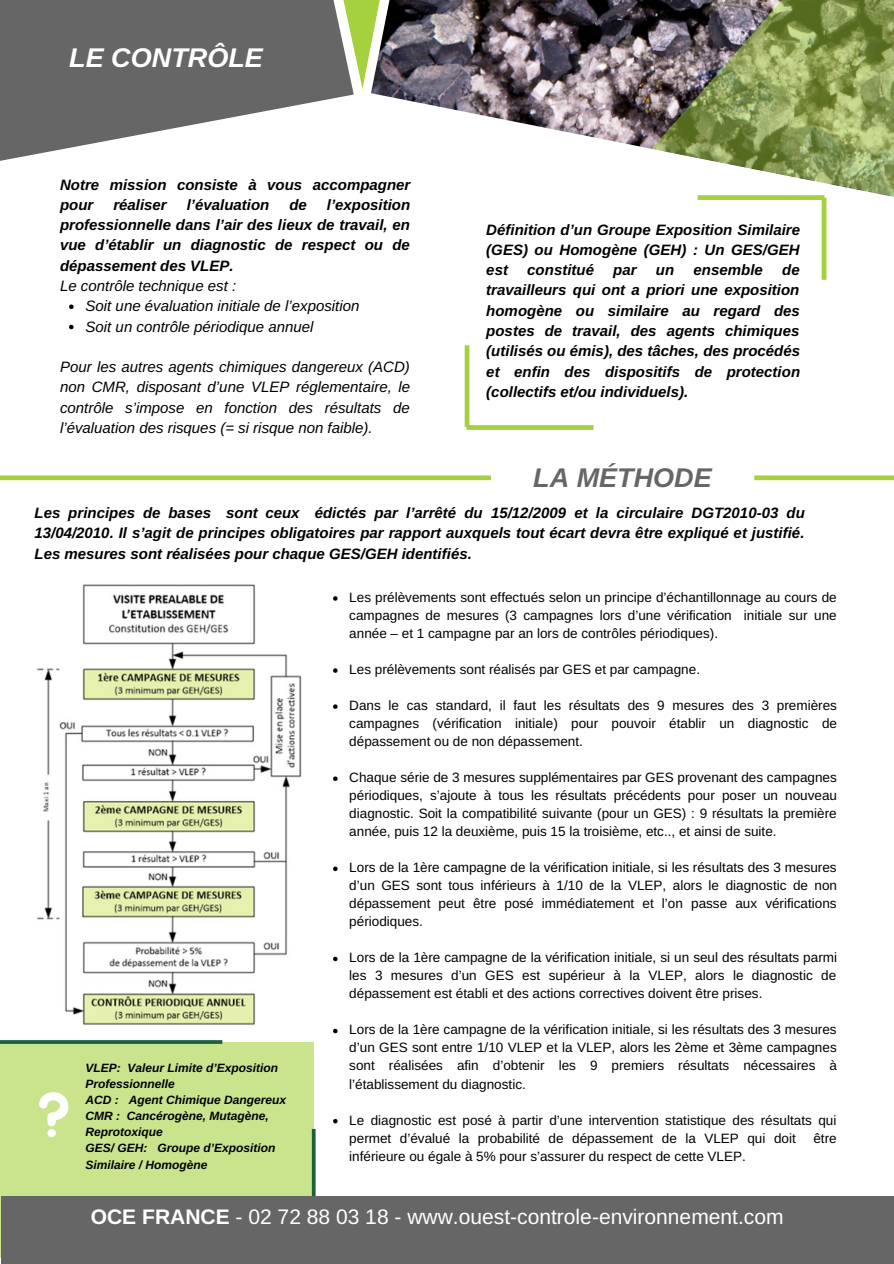
<style>
.page{position:relative;width:894px;height:1264px;background:#fff}
.page>*{position:absolute;margin:0;border:0;box-sizing:border-box;transform-origin:0 0}
.t1{font:italic 700 27px "Arimo";color:#fff}
.t2{font:italic 700 27px "Arimo";color:#666}
.t3{font:21px "Arimo";color:#fff}
.t4{font:italic 700 15px/20.2px "Arimo";color:#000;text-align:justify}
.t5{font:italic 15px/20.2px "Arimo";color:#000}
.t6{font:13.5px/18px "Arimo";color:#000;text-align:justify}
.t7{font:italic 700 12px/16px "Arimo";color:#000}
.s1{font-weight:700}
</style>
<div class="page">
<img style="left:430px;top:0;width:221px;height:149px">
<svg style="left:0;top:0;width:186px;height:161px;fill:#666"></svg>
<svg style="left:35px;top:0;width:395px;height:126px"></svg>
<img style="left:651px;top:0;width:242px;height:229px">
<img style="left:37px;top:584px;width:265px;height:441px">
<div style="left:0;top:1041px;width:313px;height:216px;background:#cae48e"></div>
<svg style="left:333px;top:596px;width:4px;height:4px"></svg>
<svg style="left:333px;top:668px;width:4px;height:4px"></svg>
<svg style="left:333px;top:704px;width:4px;height:5px"></svg>
<svg style="left:333px;top:776px;width:4px;height:5px"></svg>
<svg style="left:333px;top:866px;width:4px;height:5px"></svg>
<svg style="left:333px;top:956px;width:4px;height:5px"></svg>
<svg style="left:333px;top:1028px;width:4px;height:5px"></svg>
<svg style="left:333px;top:1118px;width:4px;height:5px"></svg>
<svg style="left:754px;top:475px;width:139px;height:5px"></svg>
<svg style="left:0;top:475px;width:491px;height:5px"></svg>
<svg style="left:464px;top:345px;width:129px;height:85px"></svg>
<svg style="left:697px;top:195px;width:129px;height:85px"></svg>
<svg style="left:312px;top:1128px;width:3px;height:68px"></svg>
<div style="left:1px;top:1196px;width:892px;height:67px;background:#666"></div>
<svg style="left:39px;top:1092px;width:29px;height:45px"></svg>
<svg style="left:69px;top:304px;width:5px;height:5px"></svg>
<svg style="left:69px;top:325px;width:5px;height:4px"></svg>
<svg style="left:0;top:1040px;width:222px;height:3px"></svg>
<h1 class="t1" style="left:69px;top:42px;width:195px">LE CONTRÔLE</h1>
<p class="t4" style="left:60px;top:174px;width:352px">Notre mission consiste à vous accompagner pour</p>
<p class="t4" style="left:113px;top:194px;width:55px">réaliser</p>
<p class="t4" style="left:187px;top:194px;width:84px">l’évaluation</p>
<p class="t4" style="left:289px;top:194px;width:19px">de</p>
<p class="t4" style="left:60px;top:194px;width:351px;text-indent:267px">l’exposition professionnelle dans l’air des lieux de travail, en vue d’établir un diagnostic de respect ou de dépassement des VLEP.</p>
<p class="t5" style="left:60px;top:276px;width:178px">Le contrôle technique est :</p>
<p class="t5" style="left:86px;top:296px;width:275px">Soit une évaluation initiale de l’exposition<br>Soit un contrôle périodique annuel</p>
<p class="t5" style="left:60px;top:357px;width:351px;text-align:justify">Pour les autres agents chimiques dangereux (ACD) non CMR, disposant d’une VLEP réglementaire, le contrôle s’impose en fonction des résultats de l’évaluation des risques (= si risque non faible).</p>
<p class="t4" style="left:486px;top:219px;width:315px">Définition d’un Groupe Exposition Similaire (GES) ou Homogène (GEH) : Un GES/GEH est</p>
<p class="t4" style="left:527px;top:260px;width:68px">constitué</p>
<p class="t4" style="left:613px;top:260px;width:25px">par</p>
<p class="t4" style="left:655px;top:260px;width:20px">un</p>
<p class="t4" style="left:693px;top:260px;width:71px">ensemble</p>
<p class="t4" style="left:486px;top:260px;width:315px;text-indent:296px">de travailleurs qui ont a priori une exposition homogène ou similaire au regard des postes de travail, des agents chimiques (utilisés ou émis), des tâches, des procédés et enfin des dispositifs de protection (collectifs et/ou individuels).</p>
<h1 class="t2" style="left:533px;top:462px;width:180px">LA MÉTHODE</h1>
<p class="t4" style="left:34px;top:502px;width:771px">Les principes de bases sont ceux édictés par l’arrêté du 15/12/2009 et la circulaire DGT2010-03 du 13/04/2010. Il s’agit de principes obligatoires par rapport auxquels tout écart devra être expliqué et justifié.<br>Les mesures sont réalisées pour chaque GES/GEH identifiés.</p>
<p class="t7" style="left:85px;top:1060px;width:202px">VLEP: Valeur Limite d’Exposition<br>Professionnelle<br>ACD : Agent Chimique Dangereux<br>CMR : Cancérogène, Mutagène,<br>Reprotoxique<br>GES/ GEH: Groupe d’Exposition<br>Similaire / Homogène</p>
<p class="t6" style="left:349px;top:588px;width:489px">Les prélèvements sont effectués selon un principe d’échantillonnage au cours de campagnes de mesures (3 campagnes lors d’une vérification initiale sur une année – et 1 campagne par an lors de contrôles périodiques).</p>
<p class="t6" style="left:349px;top:660px;width:352px">Les prélèvements sont réalisés par GES et par campagne.</p>
<p class="t6" style="left:349px;top:696px;width:489px">Dans le cas standard, il faut les résultats des 9 mesures des 3 premières campagnes (vérification initiale) pour pouvoir établir un diagnostic de dépassement ou de non dépassement.</p>
<p class="t6" style="left:349px;top:768px;width:489px">Chaque série de 3 mesures supplémentaires par GES provenant des campagnes périodiques, s’ajoute à tous les résultats précédents pour poser un nouveau diagnostic. Soit la compatibilité suivante (pour un GES) : 9 résultats la première année, puis 12 la deuxième, puis 15 la troisième, etc.., et ainsi de suite.</p>
<p class="t6" style="left:349px;top:858px;width:489px">Lors de la 1ère campagne de la vérification initiale, si les résultats des 3 mesures d’un GES sont tous inférieurs à 1/10 de la VLEP, alors le diagnostic de non dépassement peut être posé immédiatement et l’on passe aux vérifications périodiques.</p>
<p class="t6" style="left:349px;top:948px;width:489px">Lors de la 1ère campagne de la vérification initiale, si un seul des résultats parmi les 3 mesures d’un GES est supérieur à la VLEP, alors le diagnostic de dépassement est établi et des actions correctives doivent être prises.</p>
<p class="t6" style="left:349px;top:1020px;width:489px">Lors de la 1ère campagne de la vérification initiale, si les résultats des 3 mesures d’un GES sont entre 1/10 VLEP et la VLEP, alors les 2ème et 3ème campagnes sont réalisées afin d’obtenir les 9 premiers résultats nécessaires à l’établissement du diagnostic.</p>
<p class="t6" style="left:349px;top:1110px;width:488px">Le diagnostic est posé à partir d’une intervention statistique des résultats qui permet d’évalué la probabilité de dépassement de la VLEP qui doit</p>
<p class="t6" style="left:813px;top:1128px;width:25px">être</p>
<p class="t6" style="left:349px;top:1146px;width:398px">inférieure ou égale à 5% pour s’assurer du respect de cette VLEP.</p>
<h2 class="t3" style="left:91px;top:1204px;width:694px"><span class="s1">OCE FRANCE</span> - 02 72 88 03 18 - www.ouest-controle-environnement.com</h2>
</div>
